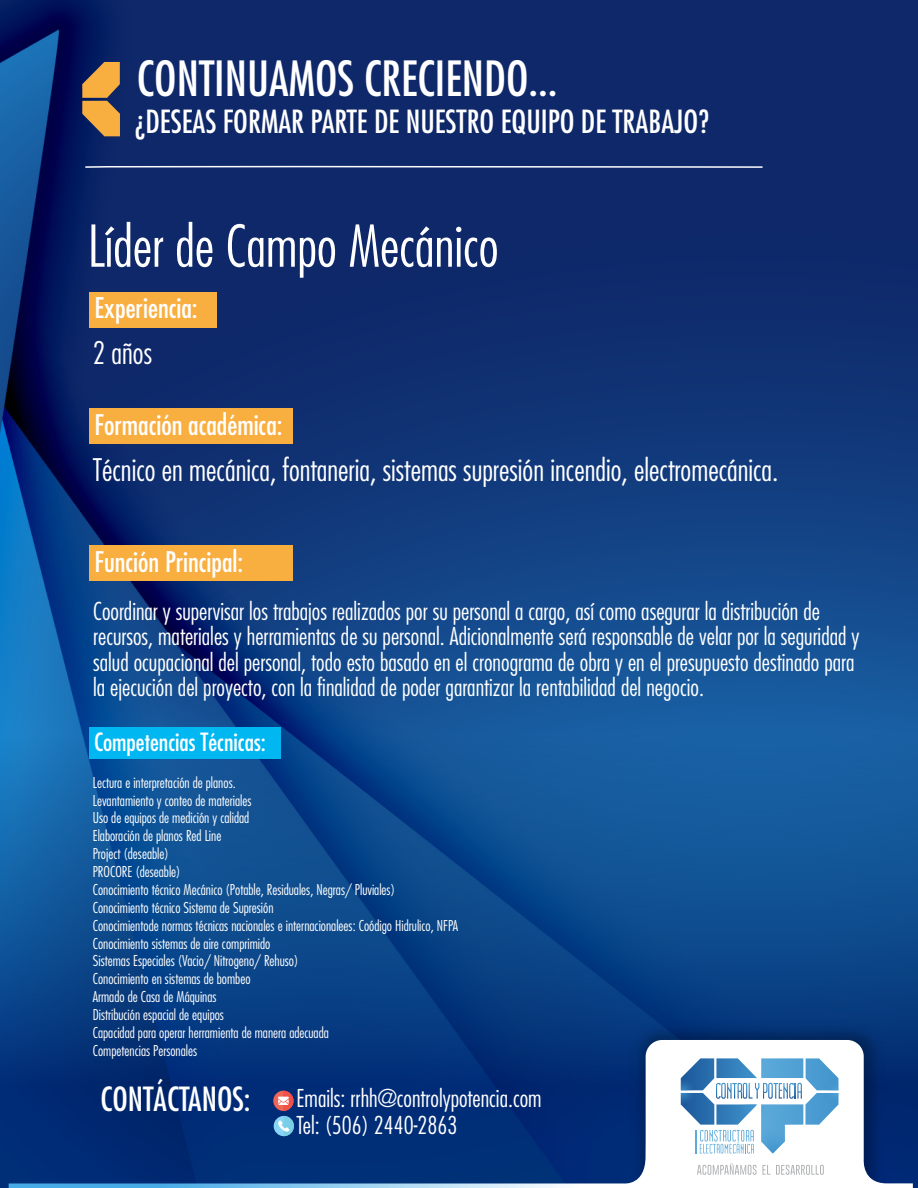
<style>
.page{position:relative;width:918px;height:1188px;background:#fff}
.page>*{position:absolute;margin:0;border:0;box-sizing:border-box;transform-origin:0 0}
.t1{font:300 condensed 56.1px "Futura";color:#fff}
.t2{font:condensed 47.25px "Futura";color:#fff}
.t3{font:condensed 32.4px "Futura";color:#fff}
.t4{font:condensed 31.05px "Futura";color:#fff}
.t5{font:300 condensed 30.3px "Futura";color:#fff}
.t6{font:condensed 27.6px "Futura";color:#fff}
.t7{font:condensed 24.45px "Futura";color:#fff}
.t8{font:300 condensed 24px/25.5px "Futura";color:#fff}
.t9{font:300 condensed 14.55px/17.9px "Futura";color:#fff}
</style>
<div class="page">
<img style="left:0;top:0;width:918px;height:1188px">
<img style="left:589px;top:979px;width:329px;height:209px">
<svg style="left:9px;top:1040px;width:904px;height:148px;background:#274d8b"></svg>
<svg style="left:681px;top:1058px;width:158px;height:96px"></svg>
<hr style="left:695px;top:1130px;width:2px;height:23px;background:#5caada">
<svg style="left:697px;top:1163px;width:73px;height:12px"></svg>
<svg style="left:776px;top:1165px;width:45px;height:10px"></svg>
<svg style="left:820px;top:1165px;width:4px;height:10px"></svg>
<svg style="left:83px;top:166px;width:681px;height:3px"></svg>
<div style="left:89px;top:292px;width:127px;height:36px;background:#f9ae40"></div>
<div style="left:274px;top:1116px;width:20px;height:20px;background:#87d5f7;border-radius:50%"></div>
<div style="left:273px;top:1091px;width:21px;height:20px;background:#f16557;border-radius:50%"></div>
<svg style="left:278px;top:1091px;width:16px;height:45px"></svg>
<svg style="left:82px;top:62px;width:38px;height:74px;background:#b38549"></svg>
<div style="left:89px;top:408px;width:203px;height:36px;background:#f9ae40"></div>
<div style="left:89px;top:545px;width:203px;height:36px;background:#f9ae40"></div>
<div style="left:89px;top:727px;width:192px;height:32px;background:#00b7f1"></div>
<h2 class="t2" style="left:137px;top:49px;width:422px">CONTINUAMOS CRECIENDO...</h2>
<h3 class="t4" style="left:135px;top:102px;width:576px">¿DESEAS FORMAR PARTE DE NUESTRO EQUIPO DE TRABAJO?</h3>
<h1 class="t1" style="left:88px;top:211px;width:412px">Líder de Campo Mecánico</h1>
<h3 class="t6" style="left:95px;top:291px;width:104px">Experiencia:</h3>
<h3 class="t5" style="left:93px;top:334px;width:61px">2 años</h3>
<h3 class="t6" style="left:95px;top:407px;width:189px">Formación académica:</h3>
<h3 class="t5" style="left:93px;top:451px;width:687px">Técnico en mecánica, fontaneria, sistemas supresión incendio, electromecánica.</h3>
<h3 class="t6" style="left:95px;top:544px;width:150px">Función Principal:</h3>
<p class="t8" style="left:93px;top:598px;width:768px">Coordinar y supervisar los trabajos realizados por su personal a cargo, así como asegurar la distribución de recursos, materiales y herramientas de su personal. Adicionalmente será responsable de velar por la seguridad y salud ocupacional del personal, todo esto basado en el cronograma de obra y en el presupuesto destinado para la ejecución del proyecto, con la finalidad de poder garantizar la rentabilidad del negocio.</p>
<h3 class="t7" style="left:94px;top:726px;width:173px">Competencias Técnicas:</h3>
<p class="t9" style="left:93px;top:773px;width:367px">Lectura e interpretación de planos.<br>Levantamiento y conteo de materiales<br>Uso de equipos de medición y calidad<br>Elaboración de planos Red Line<br>Project (deseable)<br>PROCORE (deseable)<br>Conocimiento técnico Mecánico (Potable, Residuales, Negras/ Pluviales)<br>Conocimiento técnico Sistema de Supresión<br>Conocimientode normas técnicas nacionales e internacionalees: Coódigo Hidrulico, NFPA Conocimiento sistemas de aire comprimido<br>Sistemas Especiales (Vacio/ Nitrogeno/ Rehuso)<br>Conocimiento en sistemas de bombeo<br>Armado de Casa de Máquinas<br>Distribución espacial de equipos<br>Capacidad para operar herramienta de manera adecuada<br>Competencias Personales</p>
<h3 class="t3" style="left:100px;top:1078px;width:152px">CONTÁCTANOS:</h3>
<h3 class="t8" style="left:297px;top:1085px;width:247px;line-height:26.5px">Emails: rrhh@controlypotencia.com<br>Tel: (506) 2440-2863</h3>
</div>
